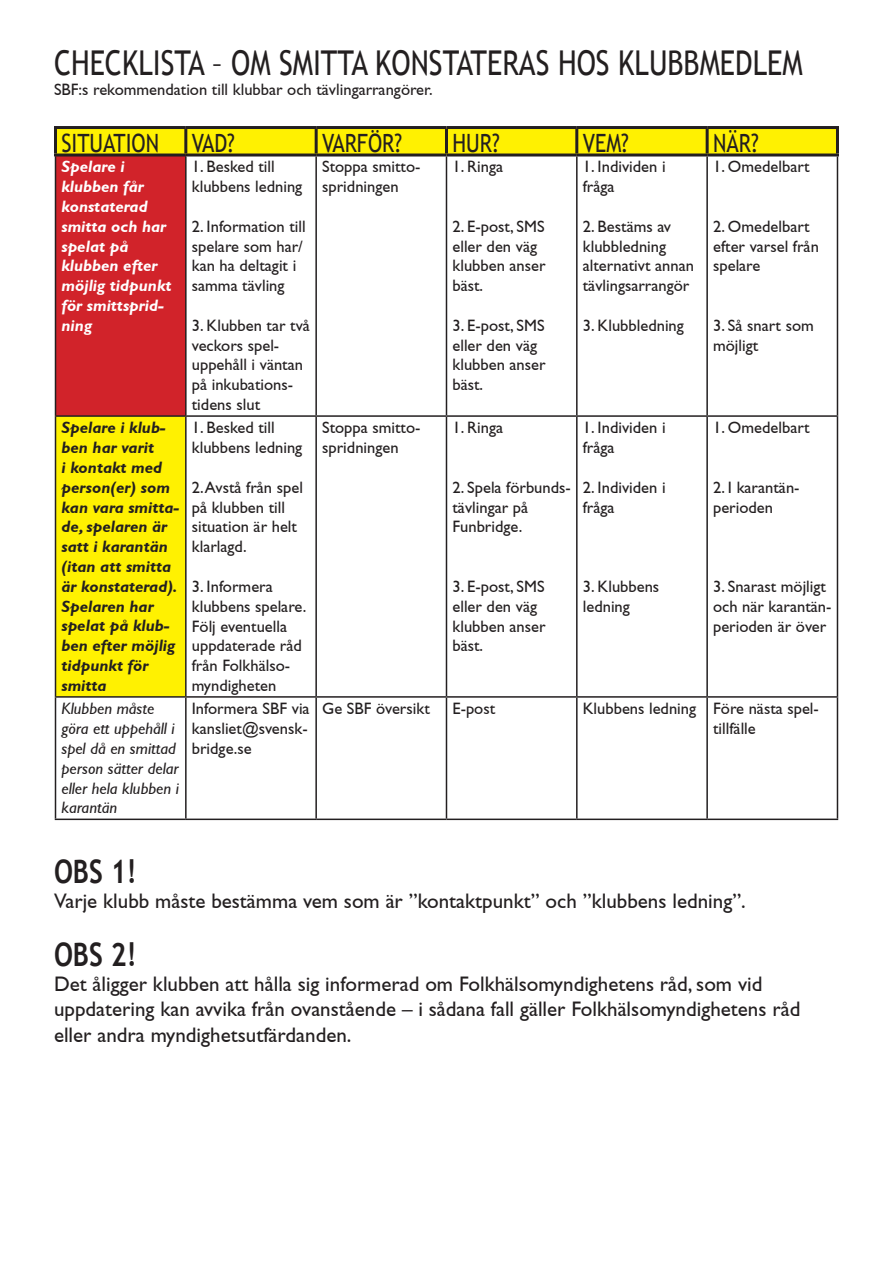
<style>
.page{position:relative;width:893px;height:1263px;background:#fff}
.page>*{position:absolute;margin:0;border:0;box-sizing:border-box;transform-origin:0 0}
.t1{font:34.2px "Trebuchet MS";color:#231f20;scale:.83 1}
.t2{font:700 32.4px "Trebuchet MS";color:#231f20;scale:.83 1}
.t3{font:25.2px "Trebuchet MS";color:#231f20;scale:.83 1}
.t4{font:21px/25.2px "Gill Sans Bridge";color:#231f20}
.t5{font:16.5px/19.8px "Gill Sans Bridge";color:#231f20}
.t6{font:italic 700 16.5px/19.8px "Gill Sans Bridge";color:#231f20}
.t7{font:italic 700 16.5px/19.8px "Gill Sans Bridge";color:#fff}
.t8{font:italic 16.5px/19.8px "Gill Sans Bridge";color:#231f20}
</style>
<div class="page">
<div style="left:57px;top:129px;width:779px;height:24px;background:#fff101"></div>
<div style="left:56px;top:155px;width:130px;height:261px;background:#d1232a"></div>
<div style="left:56px;top:416px;width:130px;height:281px;background:#fff101"></div>
<hr style="left:55px;top:156px;width:1px;height:259px;background:#231f20">
<hr style="left:185px;top:156px;width:2px;height:259px;background:#231f20">
<hr style="left:315px;top:156px;width:2px;height:259px;background:#231f20">
<hr style="left:446px;top:156px;width:1px;height:259px;background:#231f20">
<hr style="left:576px;top:156px;width:2px;height:259px;background:#231f20">
<hr style="left:706px;top:156px;width:2px;height:259px;background:#231f20">
<hr style="left:837px;top:156px;width:1px;height:259px;background:#231f20">
<hr style="left:55px;top:415px;width:131px;height:2px;background:#231f20">
<hr style="left:55px;top:417px;width:1px;height:279px;background:#231f20">
<hr style="left:186px;top:415px;width:130px;height:2px;background:#231f20">
<hr style="left:185px;top:417px;width:2px;height:279px;background:#231f20">
<hr style="left:316px;top:415px;width:130px;height:2px;background:#231f20">
<hr style="left:315px;top:417px;width:2px;height:279px;background:#231f20">
<hr style="left:446px;top:415px;width:131px;height:2px;background:#231f20">
<hr style="left:446px;top:417px;width:1px;height:279px;background:#231f20">
<hr style="left:577px;top:415px;width:130px;height:2px;background:#231f20">
<hr style="left:576px;top:417px;width:2px;height:279px;background:#231f20">
<hr style="left:707px;top:415px;width:131px;height:2px;background:#231f20">
<hr style="left:706px;top:417px;width:2px;height:279px;background:#231f20">
<hr style="left:837px;top:417px;width:1px;height:279px;background:#231f20">
<hr style="left:55px;top:696px;width:131px;height:2px;background:#231f20">
<hr style="left:55px;top:698px;width:1px;height:120px;background:#231f20">
<hr style="left:186px;top:696px;width:130px;height:2px;background:#231f20">
<hr style="left:185px;top:698px;width:2px;height:120px;background:#231f20">
<hr style="left:316px;top:696px;width:130px;height:2px;background:#231f20">
<hr style="left:315px;top:698px;width:2px;height:120px;background:#231f20">
<hr style="left:446px;top:696px;width:131px;height:2px;background:#231f20">
<hr style="left:446px;top:698px;width:1px;height:120px;background:#231f20">
<hr style="left:577px;top:696px;width:130px;height:2px;background:#231f20">
<hr style="left:576px;top:698px;width:2px;height:120px;background:#231f20">
<hr style="left:707px;top:696px;width:131px;height:2px;background:#231f20">
<hr style="left:706px;top:698px;width:2px;height:120px;background:#231f20">
<hr style="left:837px;top:698px;width:1px;height:120px;background:#231f20">
<hr style="left:55px;top:818px;width:131px;height:2px;background:#231f20">
<hr style="left:186px;top:818px;width:130px;height:2px;background:#231f20">
<hr style="left:316px;top:818px;width:130px;height:2px;background:#231f20">
<hr style="left:446px;top:818px;width:131px;height:2px;background:#231f20">
<hr style="left:577px;top:818px;width:130px;height:2px;background:#231f20">
<hr style="left:707px;top:818px;width:131px;height:2px;background:#231f20">
<hr style="left:54px;top:126px;width:132px;height:3px;background:#231f20">
<hr style="left:54px;top:129px;width:3px;height:24px;background:#231f20">
<hr style="left:186px;top:126px;width:130px;height:3px;background:#231f20">
<hr style="left:184px;top:129px;width:3px;height:24px;background:#231f20">
<hr style="left:316px;top:126px;width:130px;height:3px;background:#231f20">
<hr style="left:315px;top:129px;width:3px;height:24px;background:#231f20">
<hr style="left:446px;top:126px;width:131px;height:3px;background:#231f20">
<hr style="left:445px;top:129px;width:3px;height:24px;background:#231f20">
<hr style="left:577px;top:126px;width:130px;height:3px;background:#231f20">
<hr style="left:575px;top:129px;width:3px;height:24px;background:#231f20">
<hr style="left:707px;top:126px;width:132px;height:3px;background:#231f20">
<hr style="left:706px;top:129px;width:3px;height:24px;background:#231f20">
<hr style="left:836px;top:129px;width:3px;height:24px;background:#231f20">
<hr style="left:54px;top:153px;width:132px;height:3px;background:#231f20">
<hr style="left:186px;top:153px;width:130px;height:3px;background:#231f20">
<hr style="left:316px;top:153px;width:130px;height:3px;background:#231f20">
<hr style="left:446px;top:153px;width:131px;height:3px;background:#231f20">
<hr style="left:577px;top:153px;width:130px;height:3px;background:#231f20">
<hr style="left:707px;top:153px;width:132px;height:3px;background:#231f20">
<p class="t1" style="left:54px;top:43px;width:903px">CHECKLISTA – OM SMITTA KONSTATERAS HOS KLUBBMEDLEM</p>
<p class="t5" style="left:54px;top:79px;width:380px">SBF:s rekommendation till klubbar och tävlingarrangörer.</p>
<p class="t3" style="left:62px;top:128px;width:119px">SITUATION</p>
<p class="t3" style="left:192px;top:128px;width:54px">VAD?</p>
<p class="t3" style="left:322px;top:128px;width:98px">VARFÖR?</p>
<p class="t3" style="left:452px;top:128px;width:58px">HUR?</p>
<p class="t3" style="left:583px;top:128px;width:57px">VEM?</p>
<p class="t3" style="left:713px;top:128px;width:57px">NÄR?</p>
<p class="t7" style="left:62px;top:157px;width:111px">Spelare i klubben får konstaterad smitta och har spelat på klubben efter möjlig tidpunkt för smittsprid&shy;ning</p>
<p class="t5" style="left:192px;top:157px;width:112px">1. Besked till klubbens ledning</p>
<p class="t5" style="left:322px;top:157px;width:100px">Stoppa smitto&shy;spridningen</p>
<p class="t5" style="left:452px;top:157px;width:52px">1. Ringa</p>
<p class="t5" style="left:452px;top:216px;width:95px">2. E-post, SMS eller den väg klubben anser bäst.</p>
<p class="t5" style="left:452px;top:315px;width:95px">3. E-post, SMS eller den väg klubben anser bäst.</p>
<p class="t5" style="left:713px;top:157px;width:98px">1. Omedelbart</p>
<p class="t5" style="left:583px;top:157px;width:84px">1. Individen i fråga</p>
<p class="t5" style="left:583px;top:216px;width:113px">2. Bestäms av klubbledning alternativt annan tävlingsarrangör</p>
<p class="t5" style="left:583px;top:315px;width:103px">3. Klubbledning</p>
<p class="t5" style="left:192px;top:216px;width:115px">2. Information till spelare som har/ kan ha deltagit i samma tävling</p>
<p class="t5" style="left:192px;top:315px;width:120px">3. Klubben tar två veckors spel&shy;uppehåll i väntan på inkubations&shy;tidens slut</p>
<p class="t5" style="left:713px;top:216px;width:107px">2. Omedelbart efter varsel från spelare</p>
<p class="t5" style="left:713px;top:315px;width:102px">3. Så snart som möjligt</p>
<p class="t6" style="left:62px;top:418px;width:119px">Spelare i klub&shy;ben har varit<br>i kontakt med person(er) som kan vara smitta&shy;de, spelaren är satt i karantän (itan att smitta är konstaterad).<br>Spelaren har spelat på klub&shy;ben efter möjlig tidpunkt för smitta</p>
<p class="t5" style="left:192px;top:418px;width:112px">1. Besked till klubbens ledning</p>
<p class="t5" style="left:192px;top:477px;width:113px">2. Avstå från spel på klubben till situation är helt klarlagd.</p>
<p class="t5" style="left:192px;top:576px;width:116px">3. Informera klubbens spelare.<br>Följ eventuella uppdaterade råd från Folkhälso&shy;myndigheten</p>
<p class="t5" style="left:322px;top:418px;width:100px">Stoppa smitto&shy;spridningen</p>
<p class="t5" style="left:452px;top:418px;width:52px">1. Ringa</p>
<p class="t5" style="left:452px;top:477px;width:120px">2. Spela förbunds&shy;tävlingar på<br>Funbridge.</p>
<p class="t5" style="left:583px;top:418px;width:84px">1. Individen i fråga</p>
<p class="t5" style="left:583px;top:477px;width:84px">2. Individen i fråga</p>
<p class="t5" style="left:452px;top:576px;width:95px">3. E-post, SMS eller den väg klubben anser bäst.</p>
<p class="t5" style="left:583px;top:576px;width:78px">3. Klubbens ledning</p>
<p class="t5" style="left:713px;top:418px;width:98px">1. Omedelbart</p>
<p class="t5" style="left:713px;top:477px;width:88px">2. I karantän&shy;perioden</p>
<p class="t5" style="left:713px;top:576px;width:120px">3. Snarast möjligt och när karantän&shy;perioden är över</p>
<p class="t8" style="left:62px;top:699px;width:119px">Klubben måste göra ett uppehåll i spel då en smittad person sätter delar eller hela klubben i karantän</p>
<p class="t5" style="left:192px;top:699px;width:119px">Informera SBF via kansliet@svensk&shy;bridge.se</p>
<p class="t5" style="left:322px;top:699px;width:109px">Ge SBF översikt</p>
<p class="t5" style="left:452px;top:699px;width:44px">E-post</p>
<p class="t5" style="left:583px;top:699px;width:115px">Klubbens ledning</p>
<p class="t5" style="left:713px;top:699px;width:107px">Före nästa spel&shy;tillfälle</p>
<p class="t2" style="left:54px;top:851px;width:101px">OBS 1!</p>
<p class="t4" style="left:54px;top:889px;width:693px">Varje klubb måste bestämma vem som är ”kontaktpunkt” och ”klubbens ledning”.</p>
<p class="t2" style="left:54px;top:934px;width:101px">OBS 2!</p>
<p class="t4" style="left:54px;top:972px;width:748px">Det åligger klubben att hålla sig informerad om Folkhälsomyndighetens råd, som vid uppdatering kan avvika från ovanstående – i sådana fall gäller Folkhälsomyndighetens råd eller andra myndighetsutfärdanden.</p>
</div>
